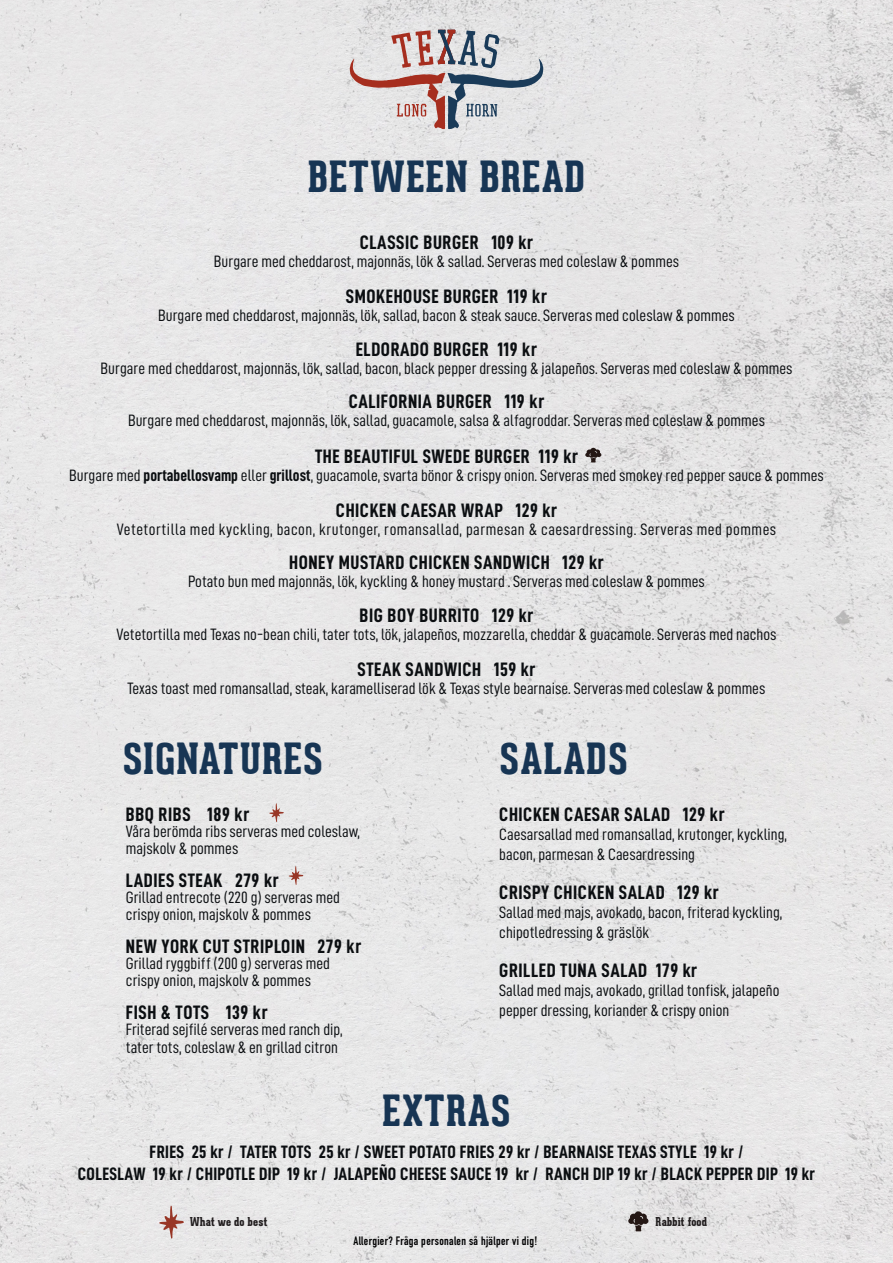
<style>
.page{position:relative;width:893px;height:1263px;background:#fff}
.page>*{position:absolute;margin:0;border:0;box-sizing:border-box;transform-origin:0 0}
.t1{font:800 42px "Geared Slab";letter-spacing:.02em;color:#173554}
.t2{font:19.5px "D DIN Condensed Bold";letter-spacing:.03em;color:#0b0e11}
.t3{font:18px/22.5px "D DIN Condensed Bold";letter-spacing:.02em;color:#0b0e11;text-align:center}
.t4{font:16.5px/19.5px "D DIN Condensed";color:#0b0e11}
.t5{font:16.5px "D DIN Condensed";letter-spacing:.03em;color:#0b0e11}
.t6{font:700 12px "DIN Condensed";letter-spacing:.03em;color:#000001}
.t7{font:800 12px "Geared Slab";color:#231f20}
.s1{font-family:"D DIN Condensed Bold"}
</style>
<div class="page">
<img style="left:0;top:0;width:893px;height:1263px">
<svg style="left:269px;top:803px;width:15px;height:19px"></svg>
<svg style="left:289px;top:866px;width:14px;height:19px"></svg>
<svg style="left:159px;top:1205px;width:25px;height:33px"></svg>
<svg style="left:628px;top:1211px;width:21px;height:20px"></svg>
<svg style="left:585px;top:448px;width:16px;height:14px"></svg>
<svg style="left:350px;top:29px;width:193px;height:100px;background:#c7bec0"></svg>
<p class="t1" style="left:308px;top:153px;width:279px">BETWEEN BREAD</p>
<p class="t2" style="left:360px;top:232px;width:175px">CLASSIC BURGER 109 kr</p>
<p class="t4" style="left:214px;top:252px;width:467px">Burgare med cheddarost, majonnäs, lök &amp; sallad. Serveras med coleslaw &amp; pommes</p>
<p class="t2" style="left:346px;top:286px;width:203px">SMOKEHOUSE BURGER 119 kr</p>
<p class="t4" style="left:158px;top:306px;width:578px">Burgare med cheddarost, majonnäs, lök, sallad, bacon &amp; steak sauce. Serveras med coleslaw &amp; pommes</p>
<p class="t2" style="left:356px;top:339px;width:183px">ELDORADO BURGER 119 kr</p>
<p class="t4" style="left:101px;top:358px;width:693px">Burgare med cheddarost, majonnäs, lök, sallad, bacon, black pepper dressing &amp; jalapeños. Serveras med coleslaw &amp; pommes</p>
<p class="t2" style="left:349px;top:391px;width:197px">CALIFORNIA BURGER 119 kr</p>
<p class="t4" style="left:128px;top:411px;width:638px">Burgare med cheddarost, majonnäs, lök, sallad, guacamole, salsa &amp; alfagroddar. Serveras med coleslaw &amp; pommes</p>
<p class="t2" style="left:315px;top:445px;width:264px">THE BEAUTIFUL SWEDE BURGER 119 kr</p>
<p class="t4" style="left:69px;top:465px;width:756px">Burgare med <span class="s1">portabellosvamp</span> eller <span class="s1">grillost</span>, guacamole, svarta bönor &amp; crispy onion. Serveras med smokey red pepper sauce &amp; pommes</p>
<p class="t2" style="left:336px;top:499px;width:223px">CHICKEN CAESAR WRAP 129 kr</p>
<p class="t5" style="left:117px;top:520px;width:661px">Vetetortilla med kyckling, bacon, krutonger, romansallad, parmesan &amp; caesardressing. Serveras med pommes</p>
<p class="t2" style="left:289px;top:552px;width:316px">HONEY MUSTARD CHICKEN SANDWICH 129 kr</p>
<p class="t4" style="left:188px;top:572px;width:518px">Potato bun med majonnäs, lök, kyckling &amp; honey mustard . Serveras med coleslaw &amp; pommes</p>
<p class="t2" style="left:360px;top:604px;width:175px">BIG BOY BURRITO 129 kr</p>
<p class="t4" style="left:117px;top:624px;width:661px">Vetetortilla med Texas no-bean chili, tater tots, lök, jalapeños, mozzarella, cheddar &amp; guacamole. Serveras med nachos</p>
<p class="t2" style="left:357px;top:658px;width:179px">STEAK SANDWICH 159 kr</p>
<p class="t4" style="left:128px;top:678px;width:639px">Texas toast med romansallad, steak, karamelliserad lök &amp; Texas style bearnaise. Serveras med coleslaw &amp; pommes</p>
<p class="t1" style="left:123px;top:735px;width:202px">SIGNATURES</p>
<p class="t2" style="left:126px;top:803px;width:125px">BBQ RIBS 189 kr</p>
<p class="t4" style="left:126px;top:821px;width:235px">Våra berömda ribs serveras med coleslaw,</p>
<p class="t4" style="left:126px;top:838px;width:114px">majskolv &amp; pommes</p>
<p class="t2" style="left:126px;top:869px;width:154px">LADIES STEAK 279 kr</p>
<p class="t4" style="left:126px;top:887px;width:216px">Grillad entrecote (220 g) serveras med</p>
<p class="t4" style="left:126px;top:904px;width:187px">crispy onion, majskolv &amp; pommes</p>
<p class="t2" style="left:126px;top:935px;width:237px">NEW YORK CUT STRIPLOIN 279 kr</p>
<p class="t4" style="left:126px;top:953px;width:205px">Grillad ryggbiff (200 g) serveras med</p>
<p class="t4" style="left:126px;top:970px;width:187px">crispy onion, majskolv &amp; pommes</p>
<p class="t2" style="left:126px;top:1001px;width:143px">FISH &amp; TOTS 139 kr</p>
<p class="t4" style="left:126px;top:1020px;width:218px;line-height:18px">Friterad sejfilé serveras med ranch dip, tater tots, coleslaw &amp; en grillad citron</p>
<p class="t1" style="left:499px;top:735px;width:130px">SALADS</p>
<p class="t2" style="left:499px;top:803px;width:227px">CHICKEN CAESAR SALAD 129 kr</p>
<p class="t4" style="left:499px;top:824px;width:289px">Caesarsallad med romansallad, krutonger, kyckling, bacon, parmesan &amp; Caesardressing</p>
<p class="t2" style="left:499px;top:881px;width:221px">CRISPY CHICKEN SALAD 129 kr</p>
<p class="t4" style="left:499px;top:902px;width:284px">Sallad med majs, avokado, bacon, friterad kyckling, chipotledressing &amp; gräslök</p>
<p class="t2" style="left:499px;top:959px;width:199px">GRILLED TUNA SALAD 179 kr</p>
<p class="t4" style="left:499px;top:980px;width:282px">Sallad med majs, avokado, grillad tonfisk, jalapeño pepper dressing, koriander &amp; crispy onion</p>
<p class="t1" style="left:382px;top:1087px;width:130px">EXTRAS</p>
<p class="t3" style="left:78px;top:1140px;width:739px">FRIES 25 kr / TATER TOTS 25 kr / SWEET POTATO FRIES 29 kr / BEARNAISE TEXAS STYLE 19 kr /<br>COLESLAW 19 kr / CHIPOTLE DIP 19 kr / JALAPEÑO CHEESE SAUCE 19 kr / RANCH DIP 19 kr / BLACK PEPPER DIP 19 kr</p>
<p class="t7" style="left:190px;top:1215px;width:79px">What we do best</p>
<p class="t7" style="left:656px;top:1214px;width:53px">Rabbit food</p>
<p class="t6" style="left:353px;top:1233px;width:186px">Allergier? Fråga personalen så hjälper vi dig!</p>
</div>
